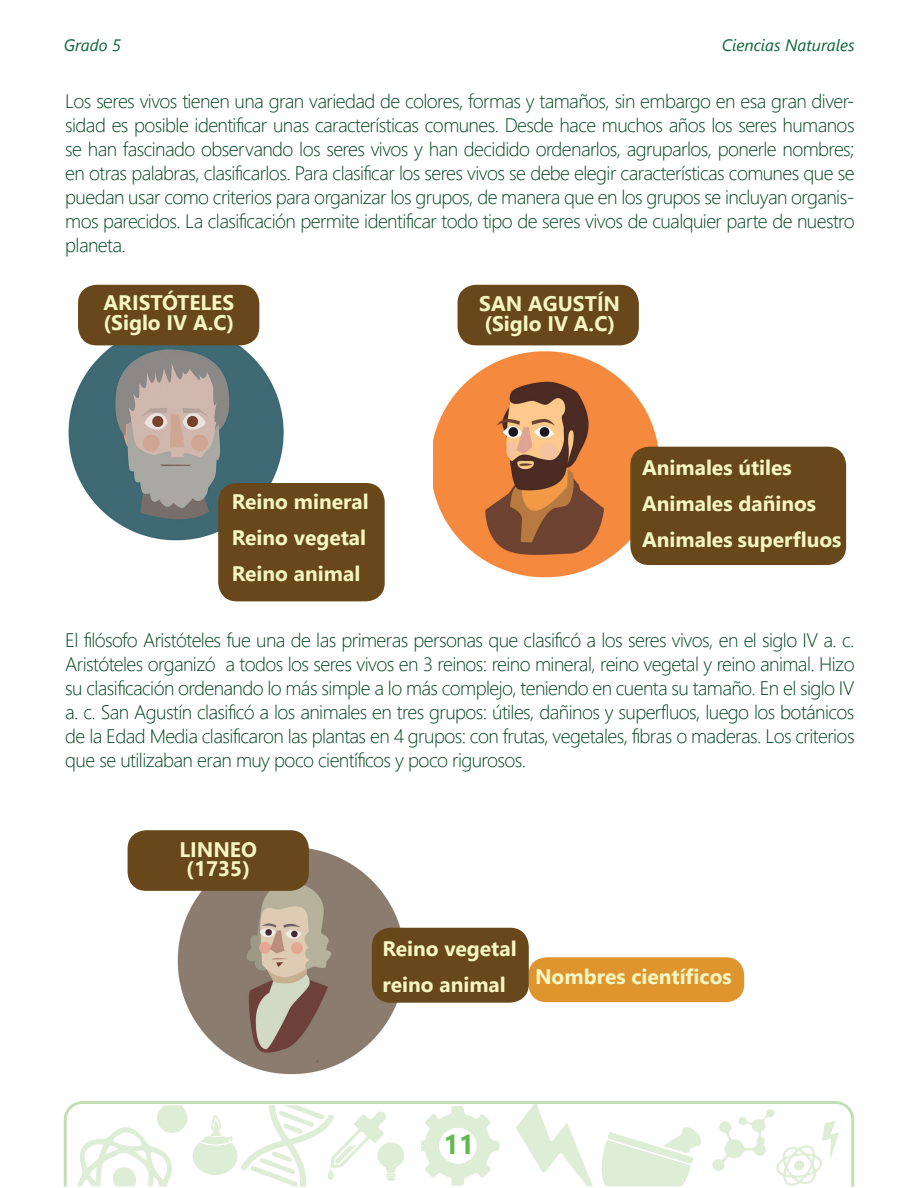
<style>
.page{position:relative;width:918px;height:1188px;background:#fff}
.page>*{position:absolute;margin:0;border:0;box-sizing:border-box;transform-origin:0 0}
.t1{font:700 27px "Segoe UI";color:#5fbb4c}
.t2{font:700 21px "Segoe UI";color:#f5f6c3}
.BLOQ_TEXTO{font:300 19.5px/24px "Segoe UI";letter-spacing:-.03em;color:#00451c;text-align:justify}
.t3{font:italic 16.5px "Segoe UI";color:#0c6638}
</style>
<div class="page">
<img style="left:68px;top:294px;width:216px;height:247px">
<img style="left:433px;top:332px;width:233px;height:246px">
<img style="left:178px;top:833px;width:229px;height:242px">
<svg style="left:64px;top:1101px;width:790px;height:86px"></svg>
<svg style="left:422px;top:1106px;width:78px;height:80px"></svg>
<div style="left:79px;top:286px;width:180px;height:59px;background:#68481a;border-radius:18px"></div>
<div style="left:78px;top:285px;width:181px;height:60px;border:2px solid #68481a;border-radius:18px"></div>
<div style="left:219px;top:484px;width:165px;height:117px;background:#68481a;border-radius:18px"></div>
<div style="left:218px;top:483px;width:167px;height:118px;border:2px solid #68481a;border-radius:18px"></div>
<div style="left:528px;top:957px;width:216px;height:45px;background:#de952d;border-radius:18px"></div>
<div style="left:631px;top:447px;width:214px;height:117px;background:#68481a;border-radius:18px"></div>
<div style="left:630px;top:447px;width:216px;height:118px;border:2px solid #68481a;border-radius:18px"></div>
<div style="left:373px;top:928px;width:155px;height:74px;background:#68481a;border-radius:18px"></div>
<div style="left:372px;top:928px;width:157px;height:75px;border:2px solid #68481a;border-radius:18px"></div>
<div style="left:128px;top:831px;width:180px;height:59px;background:#68481a;border-radius:18px"></div>
<div style="left:128px;top:830px;width:181px;height:61px;border:2px solid #68481a;border-radius:18px"></div>
<div style="left:458px;top:286px;width:180px;height:59px;background:#68481a;border-radius:18px"></div>
<div style="left:458px;top:285px;width:181px;height:60px;border:2px solid #68481a;border-radius:18px"></div>
<p class="t3" style="left:64px;top:34px;width:59px">Grado 5</p>
<p class="t3" style="left:722px;top:34px;width:134px">Ciencias Naturales</p>
<p class="BLOQ_TEXTO" style="left:65px;top:88px;width:791px">Los seres vivos tienen una gran variedad de colores, formas y tamaños, sin embargo en esa gran diver&shy;sidad es posible identificar unas características comunes. Desde hace muchos años los seres humanos se han fascinado observando los seres vivos y han decidido ordenarlos, agruparlos, ponerle nombres; en otras palabras, clasificarlos. Para clasificar los seres vivos se debe elegir características comunes que se puedan usar como criterios para organizar los grupos, de manera que en los grupos se incluyan organis&shy;mos parecidos. La clasificación permite identificar todo tipo de seres vivos de cualquier parte de nuestro planeta.</p>
<p class="t2" style="left:104px;top:286px;width:132px">ARISTÓTELES</p>
<p class="t2" style="left:104px;top:305px;width:132px">(Siglo IV A.C)</p>
<p class="t2" style="left:232px;top:485px;width:138px">Reino mineral</p>
<p class="t2" style="left:232px;top:521px;width:136px">Reino vegetal</p>
<p class="t2" style="left:232px;top:557px;width:130px">Reino animal</p>
<p class="t2" style="left:479px;top:287px;width:142px">SAN AGUSTÍN</p>
<p class="t2" style="left:484px;top:307px;width:132px">(Siglo IV A.C)</p>
<p class="t2" style="left:642px;top:451px;width:151px">Animales útiles</p>
<p class="t2" style="left:642px;top:487px;width:176px">Animales dañinos</p>
<p class="t2" style="left:642px;top:523px;width:201px">Animales superfluos</p>
<p class="BLOQ_TEXTO" style="left:65px;top:627px;width:791px">El filósofo Aristóteles fue una de las primeras personas que clasificó a los seres vivos, en el siglo IV a. c.<br>Aristóteles organizó a todos los seres vivos en 3 reinos: reino mineral, reino vegetal y reino animal. Hizo su clasificación ordenando lo más simple a lo más complejo, teniendo en cuenta su tamaño. En el siglo IV a. c. San Agustín clasificó a los animales en tres grupos: útiles, dañinos y superfluos, luego los botánicos de la Edad Media clasificaron las plantas en 4 grupos: con frutas, vegetales, fibras o maderas. Los criterios que se utilizaban eran muy poco científicos y poco rigurosos.</p>
<p class="t2" style="left:179px;top:833px;width:79px">LINNEO</p>
<p class="t2" style="left:186px;top:852px;width:65px">(1735)</p>
<p class="t2" style="left:383px;top:932px;width:136px">Reino vegetal</p>
<p class="t2" style="left:383px;top:968px;width:125px">reino animal</p>
<p class="t2" style="left:535px;top:960px;width:198px">Nombres científicos</p>
<h1 class="t1" style="left:443px;top:1123px;width:33px">11</h1>
</div>
